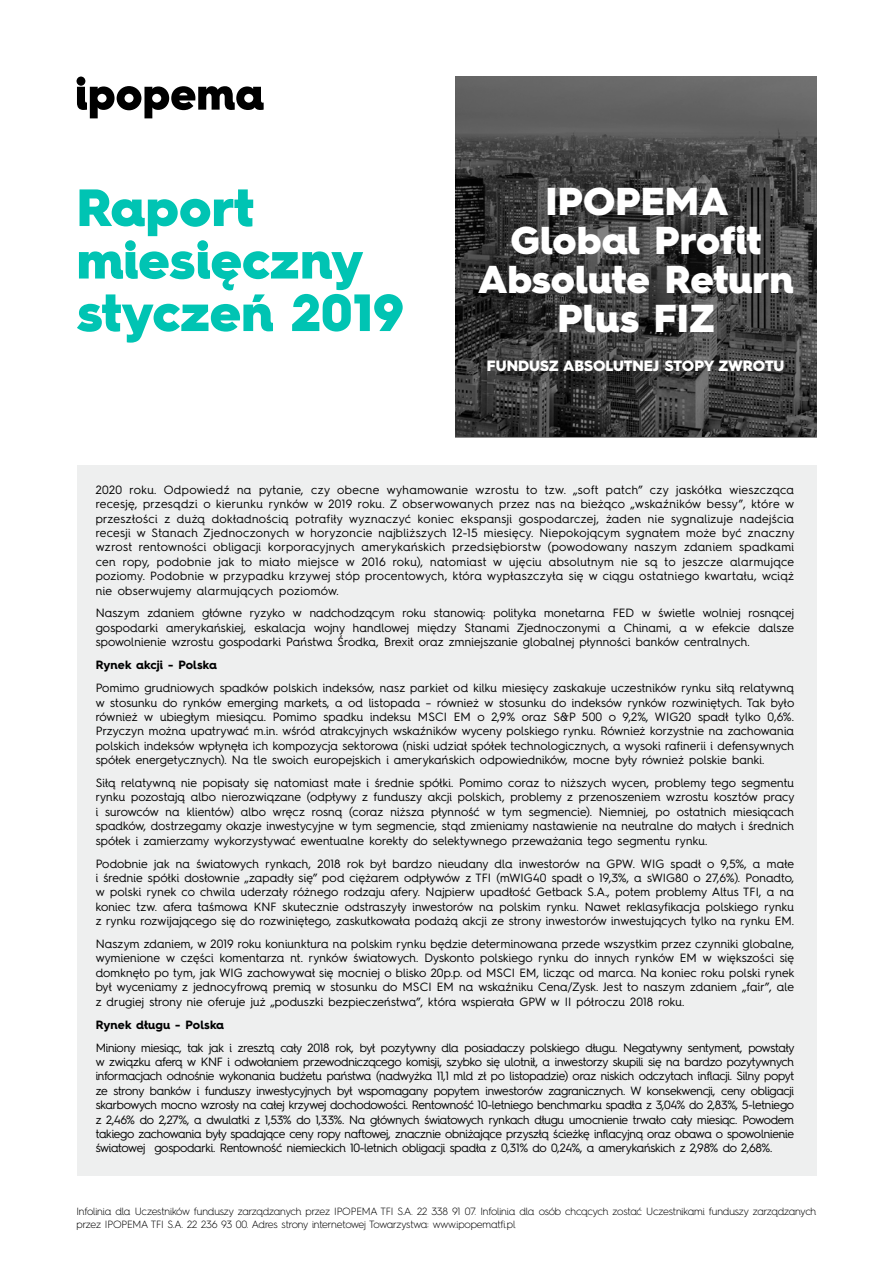
<style>
.page{position:relative;width:893px;height:1263px;background:#fff}
.page>*{position:absolute;margin:0;border:0;box-sizing:border-box;transform-origin:0 0}
.t1{font:900 52.5px/52.5px "Hurme Geometric Sans 4";color:#00c4b3}
.t2{font:900 39px/39px "Hurme Geometric Sans 4";color:#fff;text-align:center}
.t3{font:900 15px "Hurme Geometric Sans 4";color:#fff}
.t4{font:12px/14.4px "Hurme Geometric Sans 4";letter-spacing:.01em;color:#000;text-align:justify}
.t5{font:700 12px "Hurme Geometric Sans 4";letter-spacing:.01em;color:#000}
.t6{font:300 10.5px/12.6px "Hurme Geometric Sans 4";letter-spacing:-.02em;color:#000}
</style>
<div class="page">
<div style="left:77px;top:465px;width:739px;height:710px;background:#eeefef"></div>
<svg style="left:77px;top:77px;width:187px;height:41px"></svg>
<svg style="left:455px;top:77px;width:361px;height:361px;background:#434343"></svg>
<h1 class="t1" style="left:77px;top:181px;width:329px">Raport miesięczny styczeń 2019</h1>
<h2 class="t2" style="left:478px;top:182px;width:317px">IPOPEMA<br>Global Profit<br>Absolute Return<br>Plus FIZ</h2>
<p class="t3" style="left:487px;top:355px;width:299px">FUNDUSZ ABSOLUTNEJ STOPY ZWROTU</p>
<p class="t4" style="left:96px;top:482px;width:700px">2020 roku. Odpowiedź na pytanie, czy obecne wyhamowanie wzrostu to tzw. „soft patch” czy jaskółka wieszcząca recesję, przesądzi o kierunku rynków w 2019 roku. Z obserwowanych przez nas na bieżąco „wskaźników bessy”, które w przeszłości z dużą dokładnością potrafiły wyznaczyć koniec ekspansji gospodarczej, żaden nie sygnalizuje nadejścia recesji w Stanach Zjednoczonych w horyzoncie najbliższych 12-15 miesięcy. Niepokojącym sygnałem może być znaczny wzrost rentowności obligacji korporacyjnych amerykańskich przedsiębiorstw (powodowany naszym zdaniem spadkami cen ropy, podobnie jak to miało miejsce w 2016 roku), natomiast w ujęciu absolutnym nie są to jeszcze alarmujące poziomy. Podobnie w przypadku krzywej stóp procentowych, która wypłaszczyła się w ciągu ostatniego kwartału, wciąż nie obserwujemy alarmujących poziomów.</p>
<p class="t4" style="left:96px;top:606px;width:700px">Naszym zdaniem główne ryzyko w nadchodzącym roku stanowią: polityka monetarna FED w świetle wolniej rosnącej gospodarki amerykańskiej, eskalacja wojny handlowej między Stanami Zjednoczonymi a Chinami, a w efekcie dalsze spowolnienie wzrostu gospodarki Państwa Środka, Brexit oraz zmniejszanie globalnej płynności banków centralnych.</p>
<p class="t5" style="left:96px;top:656px;width:123px">Rynek akcji - Polska</p>
<p class="t4" style="left:96px;top:680px;width:700px">Pomimo grudniowych spadków polskich indeksów, nasz parkiet od kilku miesięcy zaskakuje uczestników rynku siłą relatywną w stosunku do rynków emerging markets, a od listopada – również w stosunku do indeksów rynków rozwiniętych. Tak było również w ubiegłym miesiącu. Pomimo spadku indeksu MSCI EM o 2,9% oraz S&amp;P 500 o 9,2%, WIG20 spadł tylko 0,6%.<br>Przyczyn można upatrywać m.in. wśród atrakcyjnych wskaźników wyceny polskiego rynku. Również korzystnie na zachowania polskich indeksów wpłynęła ich kompozycja sektorowa (niski udział spółek technologicznych, a wysoki rafinerii i defensywnych spółek energetycznych). Na tle swoich europejskich i amerykańskich odpowiedników, mocne były również polskie banki.</p>
<p class="t4" style="left:96px;top:775px;width:700px">Siłą relatywną nie popisały się natomiast małe i średnie spółki. Pomimo coraz to niższych wycen, problemy tego segmentu rynku pozostają albo nierozwiązane (odpływy z funduszy akcji polskich, problemy z przenoszeniem wzrostu kosztów pracy i surowców na klientów) albo wręcz rosną (coraz niższa płynność w tym segmencie). Niemniej, po ostatnich miesiącach spadków, dostrzegamy okazje inwestycyjne w tym segmencie, stąd zmieniamy nastawienie na neutralne do małych i średnich spółek i zamierzamy wykorzystywać ewentualne korekty do selektywnego przeważania tego segmentu rynku.</p>
<p class="t4" style="left:96px;top:856px;width:700px">Podobnie jak na światowych rynkach, 2018 rok był bardzo nieudany dla inwestorów na GPW. WIG spadł o 9,5%, a małe i średnie spółki dosłownie „zapadły się” pod ciężarem odpływów z TFI (mWIG40 spadł o 19,3%, a sWIG80 o 27,6%). Ponadto, w polski rynek co chwila uderzały różnego rodzaju afery. Najpierw upadłość Getback S.A., potem problemy Altus TFI, a na koniec tzw. afera taśmowa KNF skutecznie odstraszyły inwestorów na polskim rynku. Nawet reklasyfikacja polskiego rynku z rynku rozwijającego się do rozwiniętego, zaskutkowała podażą akcji ze strony inwestorów inwestujących tylko na rynku EM.</p>
<p class="t4" style="left:96px;top:936px;width:700px">Naszym zdaniem, w 2019 roku koniunktura na polskim rynku będzie determinowana przede wszystkim przez czynniki globalne, wymienione w części komentarza nt. rynków światowych. Dyskonto polskiego rynku do innych rynków EM w większości się domknęło po tym, jak WIG zachowywał się mocniej o blisko 20p.p. od MSCI EM, licząc od marca. Na koniec roku polski rynek był wyceniamy z jednocyfrową premią w stosunku do MSCI EM na wskaźniku Cena/Zysk. Jest to naszym zdaniem „fair”, ale z drugiej strony nie oferuje już „poduszki bezpieczeństwa”, która wspierała GPW w II półroczu 2018 roku.</p>
<p class="t5" style="left:96px;top:1016px;width:130px">Rynek długu - Polska</p>
<p class="t4" style="left:96px;top:1040px;width:700px">Miniony miesiąc, tak jak i zresztą cały 2018 rok, był pozytywny dla posiadaczy polskiego długu. Negatywny sentyment, powstały w związku aferą w KNF i odwołaniem przewodniczącego komisji, szybko się ulotnił, a inwestorzy skupili się na bardzo pozytywnych informacjach odnośnie wykonania budżetu państwa (nadwyżka 11,1 mld zł po listopadzie) oraz niskich odczytach inflacji. Silny popyt ze strony banków i funduszy inwestycyjnych był wspomagany popytem inwestorów zagranicznych. W konsekwencji, ceny obligacji skarbowych mocno wzrosły na całej krzywej dochodowości. Rentowność 10-letniego benchmarku spadła z 3,04% do 2,83%, 5-letniego z 2,46% do 2,27%, a dwulatki z 1,53% do 1,33%. Na głównych światowych rynkach długu umocnienie trwało cały miesiąc. Powodem takiego zachowania były spadające ceny ropy naftowej, znacznie obniżające przyszłą ścieżkę inflacyjną oraz obawa o spowolnienie światowej gospodarki. Rentowność niemieckich 10-letnich obligacji spadła z 0,31% do 0,24%, a amerykańskich z 2,98% do 2,68%.</p>
<p class="t6" style="left:77px;top:1205px;width:741px">Infolinia dla Uczestników funduszy zarządzanych przez IPOPEMA TFI S.A. 22 338 91 07. Infolinia dla osób chcących zostać Uczestnikami funduszy zarządzanych przez IPOPEMA TFI S.A. 22 236 93 00. Adres strony internetowej Towarzystwa: www.ipopematfi.pl</p>
</div>
